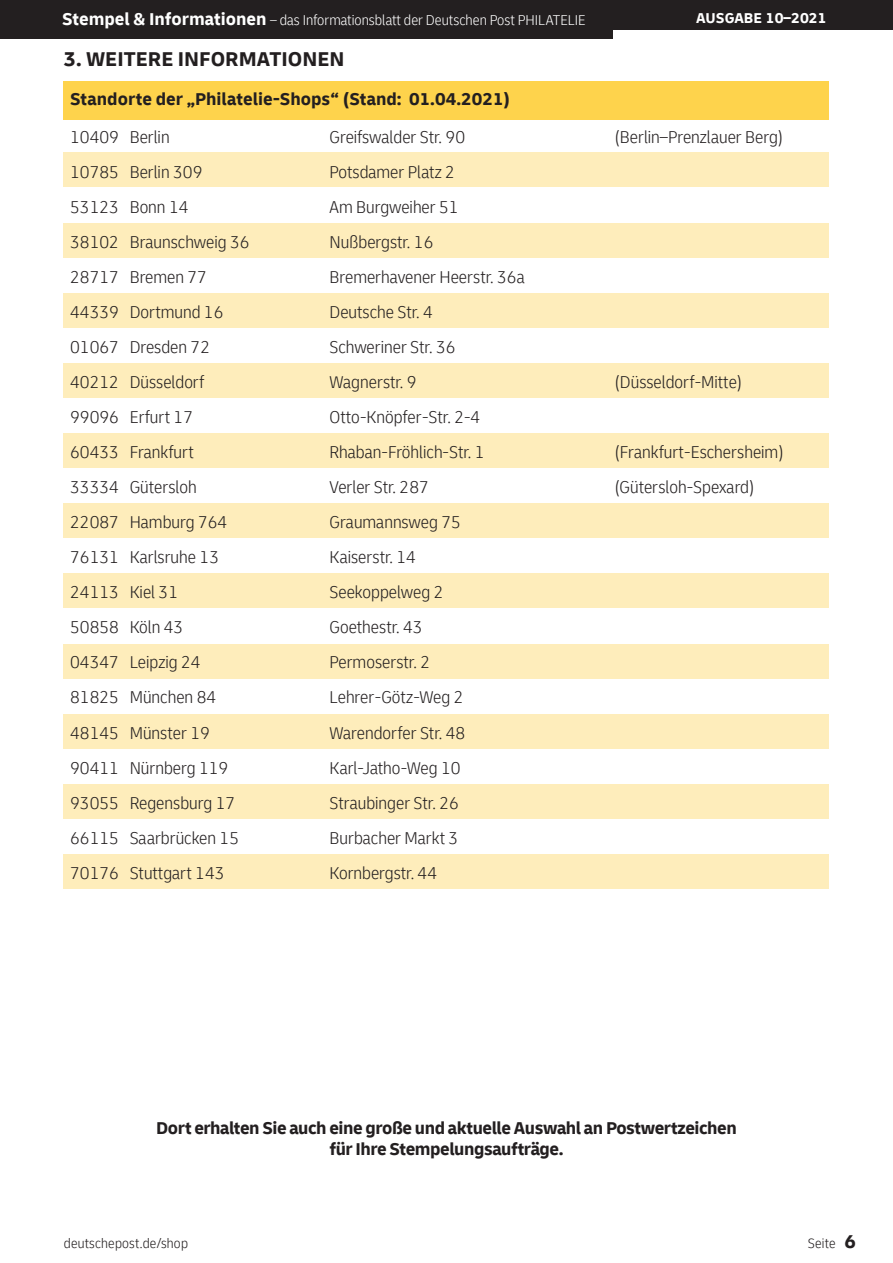
<style>
.page{position:relative;width:893px;height:1263px;background:#fff}
.page>*{position:absolute;margin:0;border:0;box-sizing:border-box;transform-origin:0 0}
.t1{font:700 21px "Delivery";color:#231f20}
.t2{font:300 condensed 18px "Delivery";color:#231f20}
.t3{font:700 18px/21.6px "Delivery";letter-spacing:-.025em;color:#231f20;text-align:center}
.t4{font:700 18px "Delivery";color:#231f20}
.t5{font:300 condensed 15px "Delivery";color:#fff}
.t6{font:700 15px "Delivery";color:#fff}
.t7{font:300 condensed 14.25px "Delivery";letter-spacing:.015em;color:#231f20}
.s1{font-weight:700;font-stretch:normal;font-size:18px}
.s2{font-weight:700;font-stretch:normal;font-size:19.5px}
</style>
<div class="page">
<div style="left:0;top:0;width:893px;height:30px;background:#231f20"></div>
<div style="left:0;top:0;width:612px;height:38px;background:#231f20"></div>
<div style="left:64px;top:81px;width:765px;height:39px;background:#fed34c"></div>
<div style="left:64px;top:153px;width:765px;height:34px;background:#feedbb"></div>
<div style="left:64px;top:223px;width:765px;height:34px;background:#feedbb"></div>
<div style="left:64px;top:293px;width:765px;height:34px;background:#feedbb"></div>
<div style="left:64px;top:363px;width:765px;height:34px;background:#feedbb"></div>
<div style="left:64px;top:433px;width:765px;height:35px;background:#feedbb"></div>
<div style="left:64px;top:504px;width:765px;height:34px;background:#feedbb"></div>
<div style="left:64px;top:574px;width:765px;height:34px;background:#feedbb"></div>
<div style="left:64px;top:644px;width:765px;height:34px;background:#feedbb"></div>
<div style="left:64px;top:714px;width:765px;height:34px;background:#feedbb"></div>
<div style="left:64px;top:784px;width:765px;height:34px;background:#feedbb"></div>
<div style="left:64px;top:854px;width:765px;height:34px;background:#feedbb"></div>
<p class="t5" style="left:62px;top:12px;width:525px"><span class="s1">Stempel &amp; Informationen</span> – das Informationsblatt der Deutschen Post PHILATELIE</p>
<p class="t6" style="left:696px;top:9px;width:132px">AUSGABE 10–2021</p>
<p class="t1" style="left:64px;top:46px;width:282px">3. WEITERE INFORMATIONEN</p>
<p class="t4" style="left:70px;top:87px;width:442px">Standorte der „Philatelie-Shops“ (Stand: 01.04.2021)</p>
<p class="t2" style="left:70px;top:126px;width:101px">10409 Berlin</p>
<p class="t2" style="left:330px;top:126px;width:137px">Greifswalder Str. 90</p>
<p class="t2" style="left:614px;top:126px;width:170px">(Berlin–Prenzlauer Berg)</p>
<p class="t2" style="left:70px;top:161px;width:134px">10785 Berlin 309</p>
<p class="t2" style="left:330px;top:161px;width:127px">Potsdamer Platz 2</p>
<p class="t2" style="left:70px;top:196px;width:120px">53123 Bonn 14</p>
<p class="t2" style="left:330px;top:196px;width:131px">Am Burgweiher 51</p>
<p class="t2" style="left:70px;top:231px;width:181px">38102 Braunschweig 36</p>
<p class="t2" style="left:330px;top:231px;width:105px">Nußbergstr. 16</p>
<p class="t2" style="left:70px;top:267px;width:138px">28717 Bremen 77</p>
<p class="t2" style="left:330px;top:267px;width:197px">Bremerhavener Heerstr. 36a</p>
<p class="t2" style="left:70px;top:302px;width:155px">44339 Dortmund 16</p>
<p class="t2" style="left:330px;top:302px;width:105px">Deutsche Str. 4</p>
<p class="t2" style="left:70px;top:337px;width:141px">01067 Dresden 72</p>
<p class="t2" style="left:330px;top:337px;width:127px">Schweriner Str. 36</p>
<p class="t2" style="left:70px;top:372px;width:136px">40212 Düsseldorf</p>
<p class="t2" style="left:330px;top:372px;width:89px">Wagnerstr. 9</p>
<p class="t2" style="left:614px;top:372px;width:129px">(Düsseldorf-Mitte)</p>
<p class="t2" style="left:70px;top:407px;width:124px">99096 Erfurt 17</p>
<p class="t2" style="left:330px;top:407px;width:152px">Otto-Knöpfer-Str. 2-4</p>
<p class="t2" style="left:70px;top:442px;width:125px">60433 Frankfurt</p>
<p class="t2" style="left:330px;top:442px;width:157px">Rhaban-Fröhlich-Str. 1</p>
<p class="t2" style="left:614px;top:442px;width:171px">(Frankfurt-Eschersheim)</p>
<p class="t2" style="left:70px;top:477px;width:128px">33334 Gütersloh</p>
<p class="t2" style="left:330px;top:477px;width:101px">Verler Str. 287</p>
<p class="t2" style="left:614px;top:477px;width:142px">(Gütersloh-Spexard)</p>
<p class="t2" style="left:70px;top:512px;width:159px">22087 Hamburg 764</p>
<p class="t2" style="left:330px;top:512px;width:133px">Graumannsweg 75</p>
<p class="t2" style="left:70px;top:547px;width:150px">76131 Karlsruhe 13</p>
<p class="t2" style="left:330px;top:547px;width:88px">Kaiserstr. 14</p>
<p class="t2" style="left:70px;top:582px;width:109px">24113 Kiel 31</p>
<p class="t2" style="left:330px;top:582px;width:115px">Seekoppelweg 2</p>
<p class="t2" style="left:70px;top:617px;width:115px">50858 Köln 43</p>
<p class="t2" style="left:330px;top:617px;width:95px">Goethestr. 43</p>
<p class="t2" style="left:70px;top:652px;width:132px">04347 Leipzig 24</p>
<p class="t2" style="left:330px;top:652px;width:102px">Permoserstr. 2</p>
<p class="t2" style="left:70px;top:687px;width:148px">81825 München 84</p>
<p class="t2" style="left:330px;top:687px;width:135px">Lehrer-Götz-Weg 2</p>
<p class="t2" style="left:70px;top:722px;width:141px">48145 Münster 19</p>
<p class="t2" style="left:330px;top:722px;width:137px">Warendorfer Str. 48</p>
<p class="t2" style="left:70px;top:757px;width:160px">90411 Nürnberg 119</p>
<p class="t2" style="left:330px;top:757px;width:133px">Karl-Jatho-Weg 10</p>
<p class="t2" style="left:70px;top:792px;width:167px">93055 Regensburg 17</p>
<p class="t2" style="left:330px;top:792px;width:131px">Straubinger Str. 26</p>
<p class="t2" style="left:70px;top:827px;width:171px">66115 Saarbrücken 15</p>
<p class="t2" style="left:330px;top:827px;width:130px">Burbacher Markt 3</p>
<p class="t2" style="left:70px;top:862px;width:156px">70176 Stuttgart 143</p>
<p class="t2" style="left:330px;top:862px;width:109px">Kornbergstr. 44</p>
<p class="t3" style="left:156px;top:1117px;width:582px">Dort erhalten Sie auch eine große und aktuelle Auswahl an Postwertzeichen für Ihre Stempelungsaufträge.</p>
<p class="t7" style="left:64px;top:1235px;width:126px">deutschepost.de/shop</p>
<p class="t7" style="left:808px;top:1235px;width:50px">Seite <span class="s2">6</span></p>
</div>
